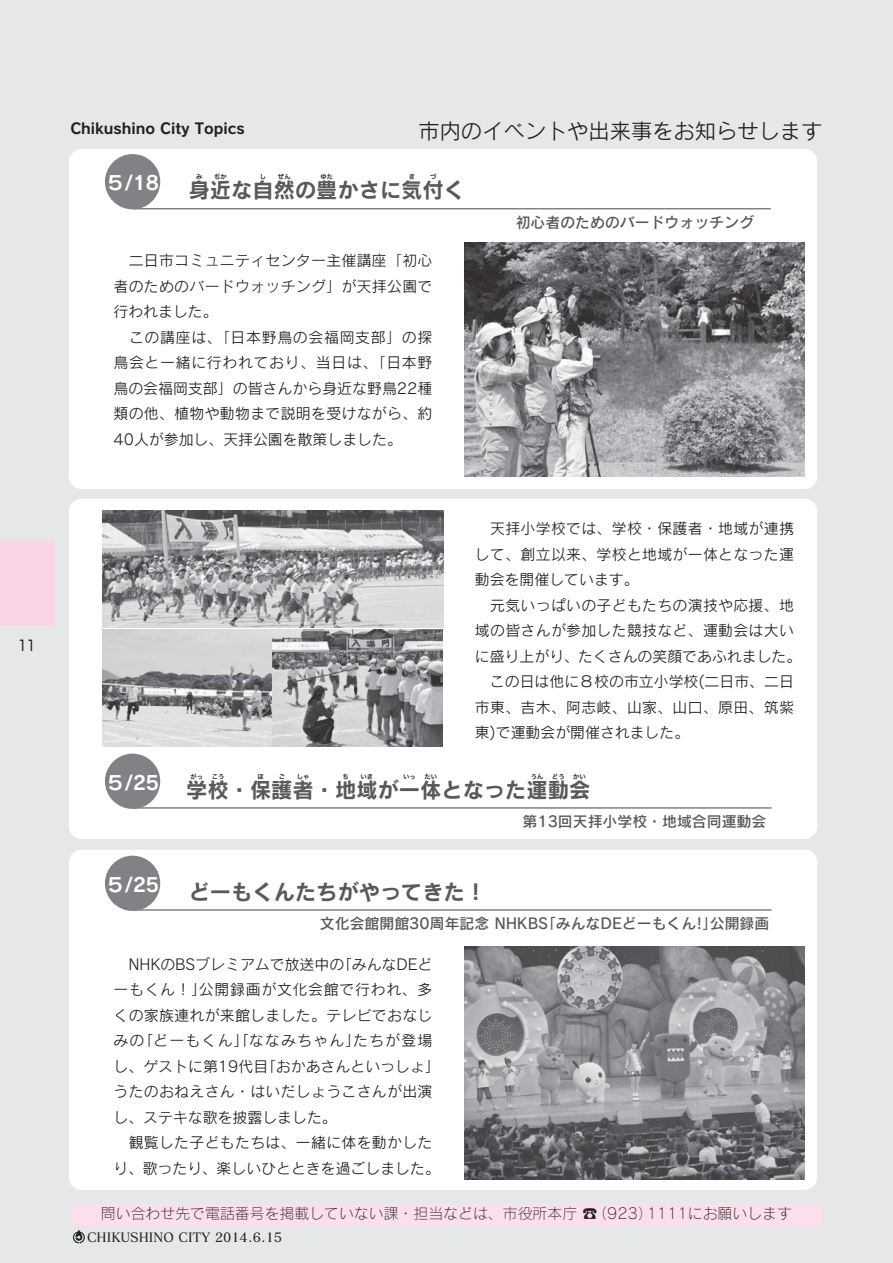
<style>
.page{position:relative;width:893px;height:1263px;background:#e6e7e8}
.page>*{position:absolute;margin:0;border:0;box-sizing:border-box;transform-origin:0 0}
.t1{font:21.3px "Rodin Pro B 90 msp RKSJ H";color:#58595b}
.t2{font:21.3px "Rodin Pro M 90 msp RKSJ H";color:#231f20}
.t3{font:19.2px "Rodin Pro B 90 msp RKSJ H";color:#fff}
.t4{font:14.85px/25.5px "Rodin Pro M 90 msp RKSJ H";letter-spacing:.02em;color:#231f20;text-align:justify}
.t5{font:14.85px "Rodin Pro DB 90 msp RKSJ H";color:#58595b}
.t6{font:14.85px "Rodin Pro M 90 msp RKSJ H";color:#231f20}
.t7{font:14.85px "Rodin Pro L 90 msp RKSJ H";color:#231f20}
.t8{font:14.85px "Rodin Pro B 90 msp RKSJ H";color:#231f20}
.t9{font:14.85px "Hira Maru Pro W4 90 msp RKSJ H";color:#231f20;scale:.9 1}
.t10{font:12.75px "Matisse Pro DB 90 msp RKSJ H";color:#231f20}
.t11{font:6.45px "Hira Kaku Pro W6 90 msp RKSJ H";color:#231f20}
</style>
<div class="page">
<div style="left:69px;top:149px;width:748px;height:340px;background:#fff;border-radius:13px"></div>
<div style="left:69px;top:499px;width:748px;height:340px;background:#fff;border-radius:13px"></div>
<div style="left:69px;top:850px;width:748px;height:340px;background:#fff;border-radius:13px"></div>
<hr style="left:134px;top:909px;width:637px;height:2px;background:#808285">
<div style="left:105px;top:856px;width:55px;height:55px;background:#808285;border-radius:50%"></div>
<hr style="left:134px;top:807px;width:637px;height:2px;background:#808285">
<div style="left:105px;top:754px;width:55px;height:55px;background:#808285;border-radius:50%"></div>
<hr style="left:133px;top:208px;width:638px;height:1px;background:#808285">
<div style="left:105px;top:154px;width:55px;height:55px;background:#808285;border-radius:50%"></div>
<img style="left:464px;top:242px;width:340px;height:234px">
<div style="left:0;top:540px;width:53px;height:85px;background:#fad5e5"></div>
<svg style="left:73px;top:1230px;width:12px;height:13px"></svg>
<div style="left:72px;top:1203px;width:749px;height:22px;background:#fcdfec"></div>
<img style="left:464px;top:946px;width:340px;height:234px">
<img style="left:103px;top:510px;width:340px;height:117px">
<img style="left:103px;top:629px;width:169px;height:117px">
<svg style="left:272px;top:629px;width:170px;height:117px;background:#9c9b9e"></svg>
<p class="t9" style="left:18px;top:640px;width:21px">11</p>
<p class="t8" style="left:70px;top:123px;width:176px">Chikushino City Topics</p>
<h1 class="t2" style="left:418px;top:123px;width:405px">市内のイベントや出来事をお知らせします</h1>
<p class="t3" style="left:106px;top:176px;width:55px">５/18</p>
<p class="t11" style="left:196px;top:174px;width:8px">み</p>
<p class="t11" style="left:214px;top:174px;width:14px">ぢか</p>
<p class="t11" style="left:260px;top:174px;width:8px">し</p>
<p class="t11" style="left:278px;top:174px;width:14px">ぜん</p>
<p class="t11" style="left:320px;top:174px;width:14px">ゆた</p>
<p class="t11" style="left:409px;top:174px;width:8px">き</p>
<p class="t11" style="left:430px;top:174px;width:8px">づ</p>
<h1 class="t1" style="left:189px;top:182px;width:278px">身近な自然の豊かさに気付く</h1>
<p class="t4" style="left:113px;top:250px;width:320px;text-indent:15px">二日市コミュニティセンター主催講座「初心者のためのバードウォッチング」が天拝公園で行われました。</p>
<p class="t4" style="left:113px;top:326px;width:320px;text-indent:16px">この講座は、「日本野鳥の会福岡支部」の探鳥会と一緒に行われており、当日は、「日本野鳥の会福岡支部」の皆さんから身近な野鳥22種類の他、植物や動物まで説明を受けながら、約40人が参加し、天拝公園を散策しました。</p>
<p class="t5" style="left:516px;top:217px;width:240px">初心者のためのバードウォッチング</p>
<p class="t4" style="left:475px;top:518px;width:320px;text-indent:15px">天拝小学校では、学校・保護者・地域が連携して、創立以来、学校と地域が一体となった運動会を開催しています。</p>
<p class="t4" style="left:490px;top:594px;width:305px">元気いっぱいの子どもたちの演技や応援、地</p>
<p class="t4" style="left:475px;top:620px;width:320px">域の皆さんが参加した競技など、運動会は大い</p>
<p class="t6" style="left:475px;top:650px;width:328px">に盛り上がり、たくさんの笑顔であふれました。</p>
<p class="t6" style="left:490px;top:676px;width:305px">この日は他に８校の市立小学校(二日市、二日</p>
<p class="t4" style="left:475px;top:696px;width:320px">市東、吉木、阿志岐、山家、山口、原田、筑紫</p>
<p class="t6" style="left:475px;top:727px;width:216px">東)で運動会が開催されました。</p>
<p class="t3" style="left:106px;top:775px;width:55px">５/25</p>
<p class="t3" style="left:106px;top:877px;width:55px">５/25</p>
<p class="t11" style="left:190px;top:774px;width:14px">がっ</p>
<p class="t11" style="left:212px;top:774px;width:14px">こう</p>
<p class="t11" style="left:257px;top:774px;width:8px">ほ</p>
<p class="t11" style="left:279px;top:774px;width:8px">ご</p>
<p class="t11" style="left:297px;top:774px;width:14px">しゃ</p>
<p class="t11" style="left:342px;top:774px;width:8px">ち</p>
<p class="t11" style="left:361px;top:774px;width:14px">いき</p>
<p class="t11" style="left:403px;top:774px;width:14px">いっ</p>
<p class="t11" style="left:424px;top:774px;width:14px">たい</p>
<p class="t11" style="left:531px;top:774px;width:14px">うん</p>
<p class="t11" style="left:552px;top:774px;width:14px">どう</p>
<p class="t11" style="left:573px;top:774px;width:14px">かい</p>
<h1 class="t1" style="left:186px;top:782px;width:405px">学校・保護者・地域が一体となった運動会</h1>
<h1 class="t1" style="left:189px;top:884px;width:299px">どーもくんたちがやってきた！</h1>
<p class="t5" style="left:522px;top:816px;width:245px">第13回天拝小学校・地域合同運動会</p>
<p class="t5" style="left:320px;top:918px;width:451px">文化会館開館30周年記念 NHKBS｢みんなDEどーもくん!｣公開録画</p>
<p class="t4" style="left:113px;top:954px;width:320px;text-indent:15px">NHKのBSブレミアムで放送中の｢みんなDEどーもくん！｣公開録画が文化会館で行われ、多くの家族連れが来館しました。テレビでおなじみの｢どーもくん｣｢ななみちゃん｣たちが登場し、ゲストに第19代目｢おかあさんといっしょ｣うたのおねえさん・はいだしょうこさんが出演し、ステキな歌を披露しました。</p>
<p class="t4" style="left:113px;top:1132px;width:328px;text-align:center">観覧した子どもたちは、一緒に体を動かした<br>り、歌ったり、楽しいひとときを過ごしました。</p>
<p class="t7" style="left:101px;top:1208px;width:692px">問い合わせ先で電話番号を掲載していない課・担当などは、市役所本庁 （923）1111にお願いします</p>
<p class="t10" style="left:87px;top:1232px;width:197px">CHIKUSHINO CITY 2014.6.15</p>
</div>
